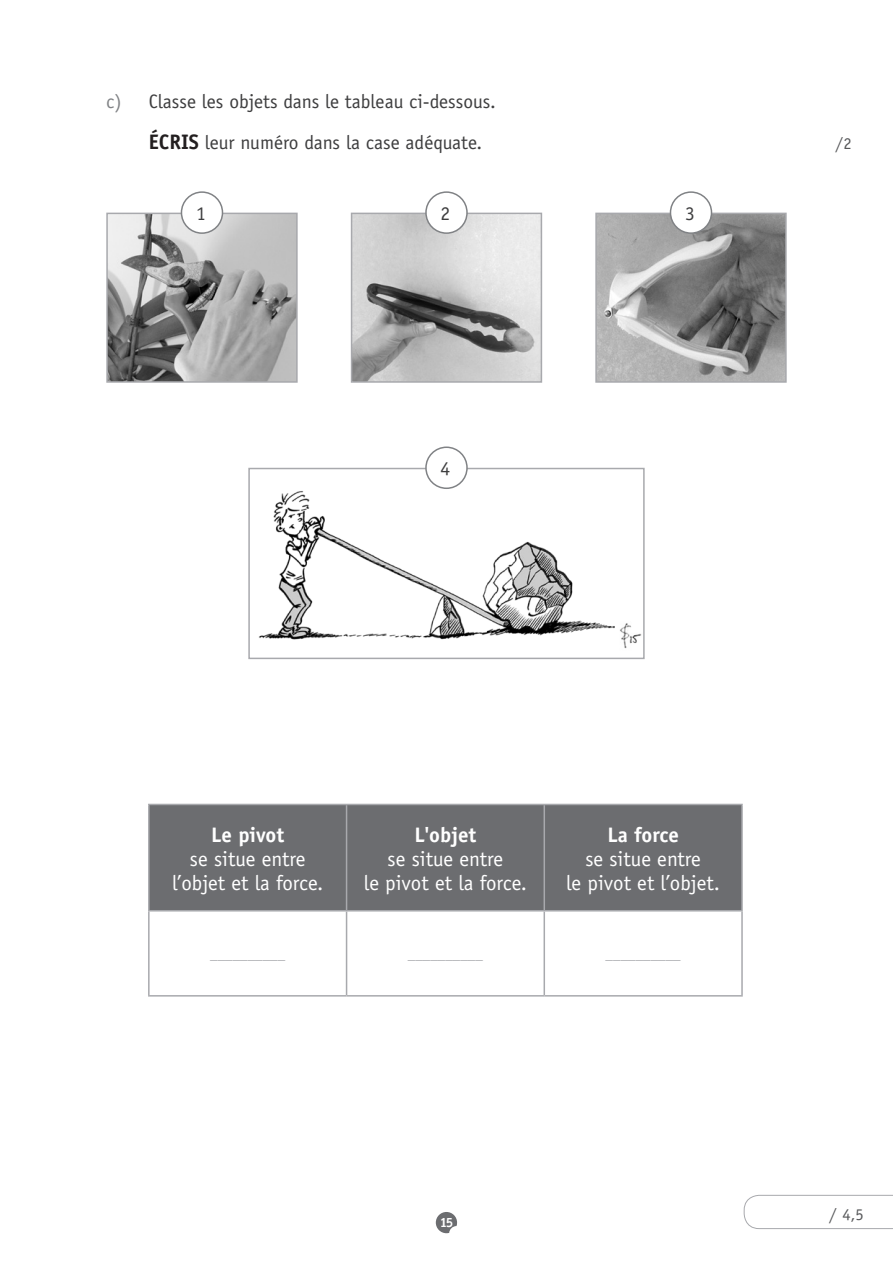
<style>
.page{position:relative;width:893px;height:1263px;background:#fff}
.page>*{position:absolute;margin:0;border:0;box-sizing:border-box;transform-origin:0 0}
.t1{font:21px/24px "Officina Sans";color:#fff;text-align:center}
.t2{font:700 21px "Officina Sans";color:#fff}
.t3{font:700 21px "Officina Sans";color:#231f20}
.t4{font:19.5px "Officina Sans";color:#3e3e3f}
.t5{font:16.5px "Officina Serif";color:#57585a}
.t6{font:15px "Officina Sans";color:#a8a9ad}
.t7{font:700 13.5px "Officina Serif";color:#fff}
.s1{color:#808285}
</style>
<div class="page">
<svg style="left:436px;top:1212px;width:21px;height:21px"></svg>
<img style="left:109px;top:216px;width:186px;height:164px">
<div style="left:106px;top:213px;width:192px;height:170px;border:2px solid #a8a9ad"></div>
<img style="left:598px;top:216px;width:186px;height:164px">
<div style="left:595px;top:213px;width:192px;height:170px;border:2px solid #a8a9ad"></div>
<img style="left:354px;top:216px;width:185px;height:164px">
<div style="left:351px;top:213px;width:191px;height:170px;border:2px solid #a8a9ad"></div>
<img style="left:259px;top:472px;width:356px;height:168px">
<div style="left:248px;top:468px;width:397px;height:191px;border:2px solid #a8a9ad"></div>
<div style="left:181px;top:192px;width:41px;height:41px;background:#fff;border-radius:50%"></div>
<div style="left:181px;top:191px;width:42px;height:43px;border:2px solid #808285;border-radius:50%"></div>
<div style="left:426px;top:192px;width:41px;height:41px;background:#fff;border-radius:50%"></div>
<div style="left:425px;top:191px;width:43px;height:43px;border:2px solid #808285;border-radius:50%"></div>
<div style="left:426px;top:447px;width:41px;height:41px;background:#fff;border-radius:50%"></div>
<div style="left:425px;top:446px;width:43px;height:43px;border:2px solid #808285;border-radius:50%"></div>
<div style="left:670px;top:192px;width:41px;height:41px;background:#fff;border-radius:50%"></div>
<div style="left:670px;top:191px;width:42px;height:43px;border:2px solid #808285;border-radius:50%"></div>
<div style="left:150px;top:805px;width:591px;height:105px;background:#6c6d70"></div>
<svg style="left:150px;top:911px;width:591px;height:84px"></svg>
<hr style="left:148px;top:804px;width:199px;height:1px;background:#a8a9ad">
<hr style="left:148px;top:805px;width:2px;height:105px;background:#a8a9ad">
<hr style="left:347px;top:804px;width:197px;height:1px;background:#a8a9ad">
<hr style="left:346px;top:805px;width:1px;height:105px;background:#a8a9ad">
<hr style="left:544px;top:804px;width:199px;height:1px;background:#a8a9ad">
<hr style="left:544px;top:805px;width:1px;height:105px;background:#a8a9ad">
<hr style="left:741px;top:805px;width:2px;height:105px;background:#a8a9ad">
<hr style="left:148px;top:910px;width:199px;height:1px;background:#a8a9ad">
<hr style="left:148px;top:911px;width:2px;height:84px;background:#a8a9ad">
<hr style="left:347px;top:910px;width:197px;height:1px;background:#a8a9ad">
<hr style="left:346px;top:911px;width:1px;height:84px;background:#a8a9ad">
<hr style="left:544px;top:910px;width:199px;height:1px;background:#a8a9ad">
<hr style="left:544px;top:911px;width:1px;height:84px;background:#a8a9ad">
<hr style="left:741px;top:911px;width:2px;height:84px;background:#a8a9ad">
<hr style="left:148px;top:995px;width:199px;height:1px;background:#a8a9ad">
<hr style="left:347px;top:995px;width:197px;height:1px;background:#a8a9ad">
<hr style="left:544px;top:995px;width:199px;height:1px;background:#a8a9ad">
<img style="left:620px;top:623px;width:22px;height:26px">
<svg style="left:743px;top:1194px;width:150px;height:35px"></svg>
<p class="t4" style="left:106px;top:90px;width:391px"><span class="s1">c)</span> Classe les objets dans le tableau ci-dessous.</p>
<p class="t3" style="left:149px;top:129px;width:31px">ÉCRIS</p>
<p class="t4" style="left:205px;top:131px;width:279px">leur numéro dans la case adéquate.</p>
<p class="t4" style="left:196px;top:202px;width:11px">1</p>
<p class="t4" style="left:441px;top:202px;width:11px">2</p>
<p class="t4" style="left:441px;top:457px;width:11px">4</p>
<p class="t4" style="left:685px;top:202px;width:11px">3</p>
<p class="t5" style="left:835px;top:133px;width:18px">/2</p>
<p class="t2" style="left:211px;top:822px;width:75px">Le pivot</p>
<p class="t1" style="left:172px;top:847px;width:153px">se situe entre l’objet et la force.</p>
<p class="t2" style="left:414px;top:822px;width:63px">L'objet</p>
<p class="t1" style="left:364px;top:847px;width:164px">se situe entre<br>le pivot et la force.</p>
<p class="t2" style="left:607px;top:822px;width:73px">La force</p>
<p class="t1" style="left:566px;top:847px;width:155px">se situe entre<br>le pivot et l’objet.</p>
<p class="t6" style="left:210px;top:945px;width:76px">__________</p>
<p class="t6" style="left:408px;top:945px;width:76px">__________</p>
<p class="t6" style="left:606px;top:945px;width:76px">__________</p>
<p class="t7" style="left:440px;top:1214px;width:15px">15</p>
<p class="t5" style="left:829px;top:1204px;width:36px">/ 4,5</p>
</div>
